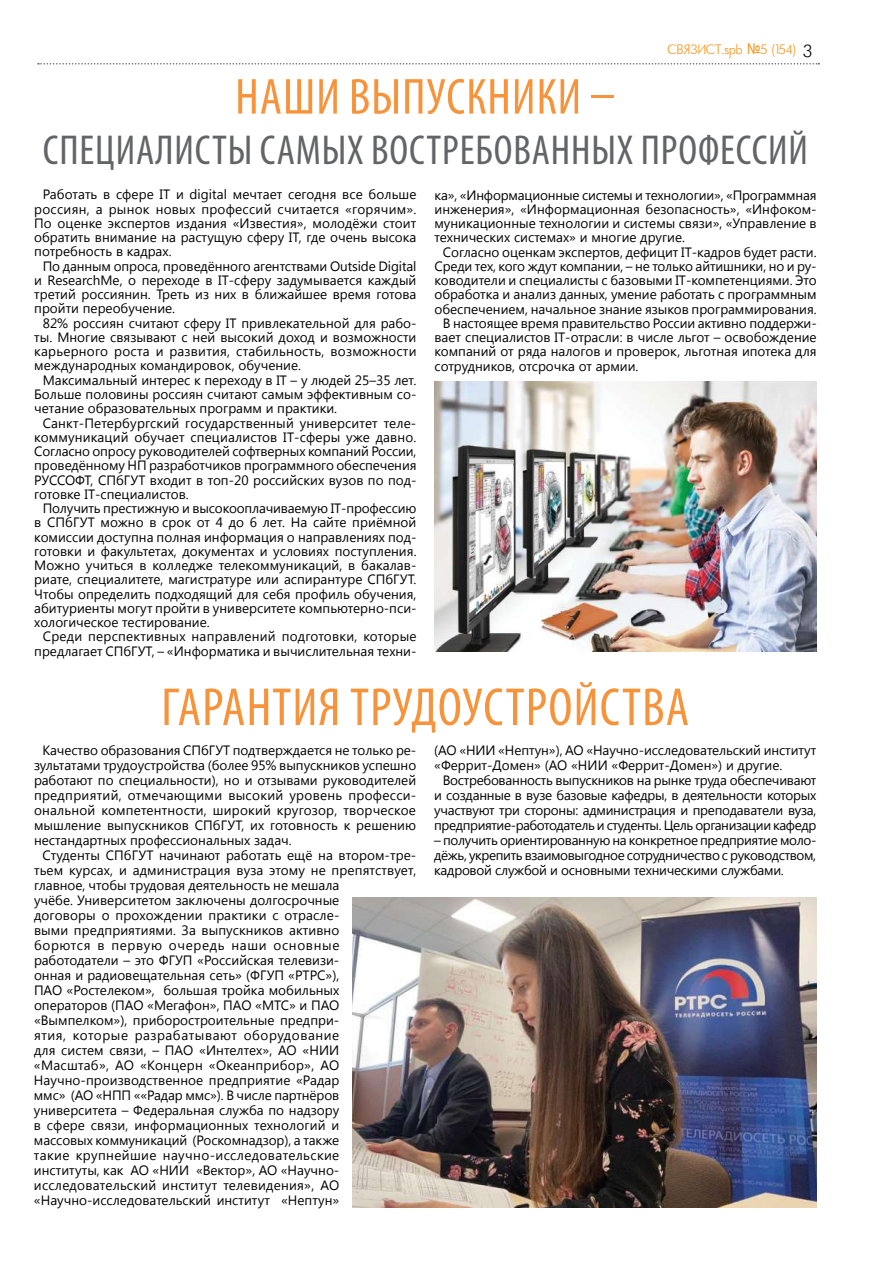
<style>
.page{position:relative;width:893px;height:1263px;background:#fff}
.page>*{position:absolute;margin:0;border:0;box-sizing:border-box;transform-origin:0 0}
.t1{font:condensed 54px "Myriad Pro";letter-spacing:.02em;color:#f7933b}
.t2{font:condensed 51px "Myriad Pro";letter-spacing:.02em;color:#f7933b}
.t3{font:condensed 42px "Myriad Pro";letter-spacing:.02em;color:#636466}
.t4{font:300 15px "Futura";color:#f7941e}
.t5{font:13.5px/14.2px "Segoe UI";color:#000;text-align:justify}
.s1{font-family:"Arial Narrow";font-weight:400}
.s2{font-size:19.5px;color:#000}
</style>
<div class="page">
<svg style="left:38px;top:63px;width:781px;height:2px"></svg>
<img style="left:434px;top:382px;width:382px;height:269px">
<img style="left:352px;top:897px;width:465px;height:311px">
<p class="t4" style="left:668px;top:42px;width:146px">СВЯЗИСТ.spb <span class="s1">№</span>5 (154) <span class="s2">3</span></p>
<h2 class="t2" style="left:235px;top:66px;width:382px">наши выпускники –</h2>
<h3 class="t3" style="left:43px;top:125px;width:766px">специалисты самых востребованных профессий</h3>
<p class="t5" style="left:34px;top:187px;width:384px;text-indent:8px">Работать в сфере IT и digital мечтает сегодня все больше россиян, а рынок новых профессий считается «горячим».<br>По оценке экспертов издания «Известия», молодёжи стоит обратить внимание на растущую сферу IT, где очень высока потребность в кадрах.</p>
<p class="t5" style="left:34px;top:258px;width:384px;text-indent:8px">По данным опроса, проведённого агентствами Outside Digital и ResearchMe, о переходе в IT-сферу задумывается каждый третий россиянин. Треть из них в ближайшее время готова пройти переобучение.</p>
<p class="t5" style="left:34px;top:315px;width:384px;text-indent:8px">82% россиян считают сферу IT привлекательной для рабо&shy;ты. М ногие связывают с ней высокий доход и возможности карьерного роста и развития, стабильность, возможности международных командировок, обучение.</p>
<p class="t5" style="left:34px;top:372px;width:384px;text-indent:8px">Максимальный интерес к переходу в IT – у людей 25–35 лет.<br>Больше половины россиян считают самым эффективным со&shy;четание образовательных программ и практики.</p>
<p class="t5" style="left:34px;top:415px;width:384px;text-indent:8px">Санкт-П етербургский государственный университет теле&shy;коммуникаций обучает специалистов IT-сферы уже давно.<br>Согласно опросу руководителей софтверных компаний России, проведённому НП разработчиков программного обеспечения РУССОФТ</p>
<p class="t5" style="left:91px;top:472px;width:41px">, СПбГУТ</p>
<p class="t5" style="left:34px;top:472px;width:384px;text-indent:116px">входит в топ-20 российских вузов по под&shy;готовке IT-специалистов.</p>
<p class="t5" style="left:34px;top:500px;width:384px;text-indent:8px">П олучить престижную и высокооплачиваемую IT-профессию в СПбГУТ</p>
<p class="t5" style="left:34px;top:515px;width:384px;text-indent:66px">можно в срок от 4 до 6 лет. На сайте приёмной комиссии доступна полная информация о направлениях под&shy;готовки и факультетах, документах и условиях поступления.<br>М ожно учиться в колледже телекоммуникаций, в бакалав&shy;риате, специалитете, магистратуре или аспирантуре СП бГУТ.<br>Чтобы определить подходящий для себя профиль обучения, абитуриенты могут пройти в университете компьютерно-пси&shy;хологическое тестирование.</p>
<p class="t5" style="left:34px;top:629px;width:384px;text-align:right">Среди перспективных направлений подготовки, которые предлагает СПбГУТ, – «И нформатика и вычислительная техни-</p>
<p class="t5" style="left:434px;top:187px;width:384px">ка», «И нформационные системы и технологии», «П рограммная инженерия», «И нформационная безопасность», «И нфоком&shy;муникационные технологии и системы связи», «Управление в технических системах» и многие другие.</p>
<p class="t5" style="left:443px;top:244px;width:375px">Согласно оценкам экспертов, дефицит IT-кадров будет расти.</p>
<p class="t5" style="left:434px;top:258px;width:384px">Среди тех, кого ждут компании, – не только айтишники, но и ру-</p>
<p class="t5" style="left:434px;top:273px;width:384px">ководители и специалисты с базовыми IT-компетенциями. Это</p>
<p class="t5" style="left:434px;top:287px;width:384px">обработка и анализ данных, умение работать с программным</p>
<p class="t5" style="left:434px;top:301px;width:384px">обеспечением, начальное знание языков программирования.</p>
<p class="t5" style="left:443px;top:315px;width:375px">В настоящее время правительство России активно поддержи-</p>
<p class="t5" style="left:434px;top:330px;width:384px">вает специалистов IT-отрасли: в числе льгот – освобождение</p>
<p class="t5" style="left:434px;top:344px;width:384px">компаний от ряда налогов и проверок, льготная ипотека для</p>
<p class="t5" style="left:434px;top:358px;width:206px">сотрудников, отсрочка от армии.</p>
<h1 class="t1" style="left:161px;top:674px;width:529px">гарантия трудоустройства</h1>
<p class="t5" style="left:42px;top:742px;width:174px">Качество образования СП бГУТ</p>
<p class="t5" style="left:233px;top:742px;width:185px">подтверждается не только ре-</p>
<p class="t5" style="left:34px;top:757px;width:384px">зультатами трудоустройства (более 95% выпускников успешно</p>
<p class="t5" style="left:34px;top:772px;width:384px">работают по специальности), но и отзывами руководителей</p>
<p class="t5" style="left:34px;top:787px;width:384px">предприятий, отмечающими высокий уровень професси-</p>
<p class="t5" style="left:34px;top:802px;width:383px">ональной компетентности, широкий кругозор, творческое</p>
<p class="t5" style="left:34px;top:817px;width:384px">мышление выпускников СПбГУТ, их готовность к решению</p>
<p class="t5" style="left:34px;top:832px;width:259px">нестандартных профессиональных задач.</p>
<p class="t5" style="left:42px;top:847px;width:97px">Студенты СП бГУТ</p>
<p class="t5" style="left:34px;top:847px;width:384px;line-height:15px;text-align:left;text-indent:125px">начинают работать ещё на втором-тре&shy;тьем курсах, и администрация вуза этому не препятствует, главное, чтобы трудовая деятельность не мешала<br>учёбе. Университетом заключены долгосрочные<br>договоры о прохождении практики с отрасле-<br>выми предприятиями. За выпускников активно<br>борются в первую очередь наши основные работодатели – это ФГУП</p>
<p class="t5" style="left:34px;top:952px;width:307px;line-height:15px;text-indent:163px">«Российская телевизи&shy;онная и радиовещательная сеть» (ФГУП</p>
<p class="t5" style="left:288px;top:967px;width:15px">«РТРС</p>
<p class="t5" style="left:326px;top:967px;width:15px">»),</p>
<p class="t5" style="left:34px;top:982px;width:307px;line-height:15px;text-indent:33px">«Ростелеком», большая тройка мобильных операторов (ПАО</p>
<p class="t5" style="left:34px;top:982px;width:10px">ПАО</p>
<p class="t5" style="left:34px;top:997px;width:307px;line-height:15px;text-align:left;text-indent:255px">» и ПАО «Вымпелком»), приборостроительные предпри&shy;ятия, которые разрабатывают оборудование для систем связи, – ПАО</p>
<p class="t5" style="left:147px;top:997px;width:86px">«Мегафон», ПАО</p>
<p class="t5" style="left:255px;top:997px;width:17px">«МТС</p>
<p class="t5" style="left:34px;top:1042px;width:307px;line-height:15px;text-align:left;text-indent:165px">«И нтелтех», АО «НИИ «Масштаб», АО «Концерн «Океанприбор», АО<br>Научно-производственное предприятие «Радар ммс» (АО «НПП</p>
<p class="t5" style="left:34px;top:1087px;width:307px;line-height:15px;text-indent:100px">««Радар ммс»). В числе партнёров университета – Федеральная служба по надзору в сфере связи, информационных технологий и массовых коммуникаций (Роскомнадзор), а также такие крупнейшие научно-исследовательские институты, как АО «НИИ</p>
<p class="t5" style="left:34px;top:1162px;width:307px;line-height:15px;text-align:left;text-indent:162px">«Вектор», АО «Научно&shy;исследовательский институт телевидения», АО «Н аучно-исследовательский институт «Н ептун»</p>
<p class="t5" style="left:434px;top:742px;width:384px;line-height:15px;text-indent:64px">«Н ептун»), АО «Н аучно-исследовательский институт «Феррит-Домен» (АО «НИИ</p>
<p class="t5" style="left:434px;top:742px;width:42px">(АО «НИИ</p>
<p class="t5" style="left:611px;top:757px;width:172px">«Феррит-Домен») и другие.</p>
<p class="t5" style="left:443px;top:772px;width:375px">Востребованность выпускников на рынке труда обеспечивают</p>
<p class="t5" style="left:434px;top:787px;width:384px">и созданные в вузе базовые кафедры, в деятельности которых</p>
<p class="t5" style="left:434px;top:802px;width:384px">участвуют три стороны: администрация и преподаватели вуза,</p>
<p class="t5" style="left:434px;top:817px;width:384px">предприятие-работодатель и студенты. Цель организации кафедр</p>
<p class="t5" style="left:434px;top:832px;width:384px;line-height:15px">– получить ориентированную на конкретное предприятие моло&shy;дёжь, укрепить взаимовыгодное сотрудничество с руководством, кадровой службой и основными техническими службами.</p>
</div>
